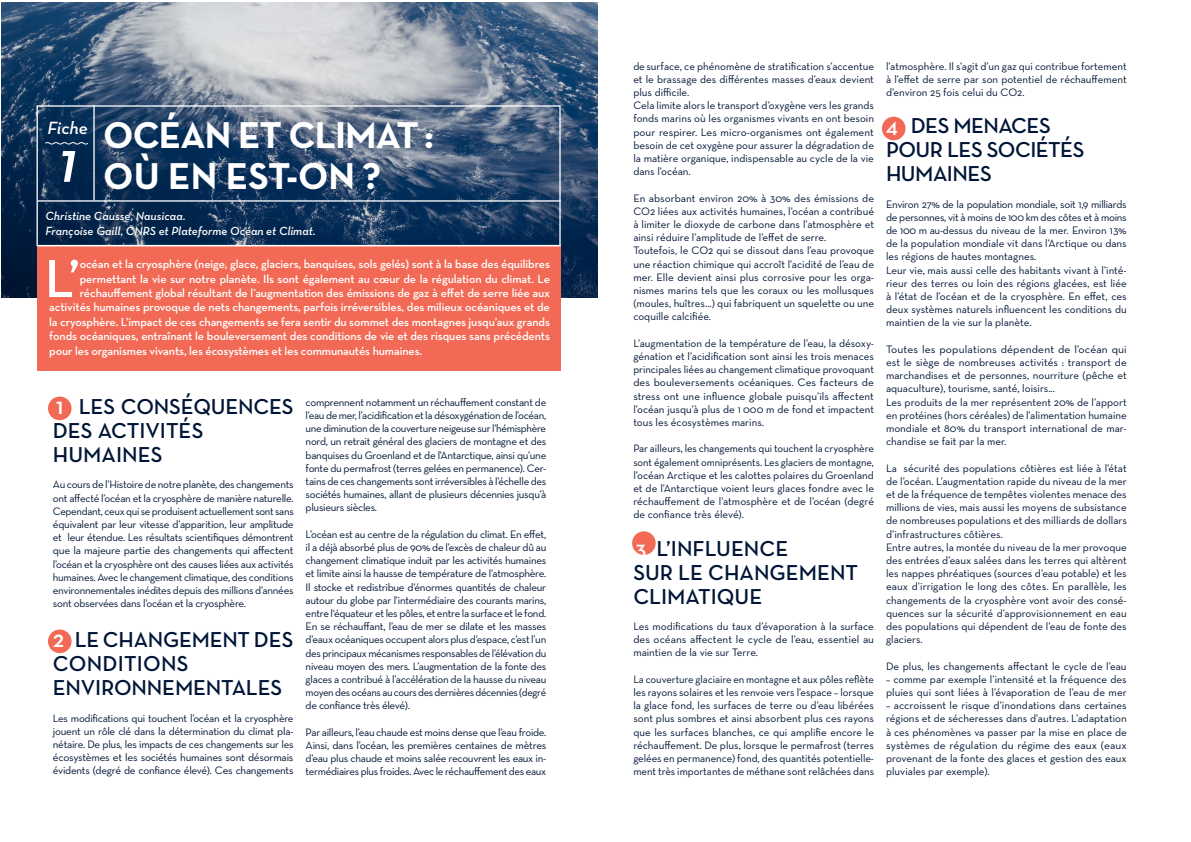
<style>
.page{position:relative;width:1191px;height:842px;background:#fff}
.page>*{position:absolute;margin:0;border:0;box-sizing:border-box;transform-origin:0 0}
.t1{font:italic 600 60px "Neutra Text";color:#fff}
.t2{font:600 54.4px "Neutra Text";color:#fff}
.t3{font:700 38px/41px "Neutra Text";letter-spacing:-.025em;color:#fff}
.t4{font:600 22px/24px "Neutra Text";letter-spacing:-.01em;color:#001536}
.t5{font:italic 600 18px "Neutra Text";letter-spacing:-.005em;color:#fff}
.t6{font:600 12px "Neutra Text";letter-spacing:-.01em;color:#fff}
.t7{font:italic 600 12px/14.4px "Neutra Text";color:#fff}
.t8{font:11px/13.2px "Neutra Text";color:#001536;text-align:justify}
.t9{font:11px/13.2px "Neutra Text";color:#001536;text-align:justify;scale:1.05 1}
.s1{font-size:24px;color:#fff}
.s2{color:#fff}
</style>
<div class="page">
<div style="left:882px;top:117px;width:23px;height:23px;background:#f26a56;border-radius:50%"></div>
<div style="left:632px;top:531px;width:23px;height:24px;background:#f26a56;border-radius:50%"></div>
<div style="left:48px;top:629px;width:24px;height:24px;background:#f26a56;border-radius:50%"></div>
<div style="left:48px;top:397px;width:24px;height:23px;background:#f26a56;border-radius:50%"></div>
<img style="left:2px;top:3px;width:595px;height:294px">
<div style="left:37px;top:246px;width:523px;height:125px;background:#f26a56"></div>
<div style="left:37px;top:105px;width:523px;height:141px;border:1px solid #fff"></div>
<hr style="left:93px;top:105px;width:2px;height:95px;background:#fff">
<hr style="left:38px;top:200px;width:522px;height:2px;background:#fff">
<hr style="left:38px;top:245px;width:522px;height:1px;background:#fff">
<svg style="left:45px;top:142px;width:44px;height:3px"></svg>
<h3 class="t5" style="left:47px;top:117px;width:42px">Fiche</h3>
<h1 class="t1" style="left:59px;top:125px;width:20px">1</h1>
<h3 class="t3" style="left:103px;top:114px;width:332px">OCÉAN ET CLIMAT :<br>OÙ EN EST-ON ?</h3>
<p class="t7" style="left:45px;top:209px;width:272px">Christine Causse, Nausicaa.<br>Françoise Gaill, CNRS et Plateforme Océan et Climat.</p>
<h2 class="t2" style="left:45px;top:245px;width:37px">L’</h2>
<p class="t6" style="left:80px;top:257px;width:472px">océan et la cryosphère (neige, glace, glaciers, banquises, sols gelés) sont à la base des équilibres</p>
<p class="t6" style="left:80px;top:271px;width:472px">permettant la vie sur notre planète. Ils sont également au cœur de la régulation du climat. Le</p>
<p class="t6" style="left:80px;top:286px;width:472px">réchauffement global résultant de l’augmentation des émissions de gaz à effet de serre liée aux</p>
<p class="t6" style="left:49px;top:300px;width:502px">activités humaines provoque de nets changements, parfois irréversibles, des milieux océaniques et de</p>
<p class="t6" style="left:49px;top:314px;width:502px">la cryosphère. L’impact de ces changements se fera sentir du sommet des montagnes jusqu’aux grands</p>
<p class="t6" style="left:49px;top:329px;width:502px">fonds océaniques, entraînant le bouleversement des conditions de vie et des risques sans précédents</p>
<p class="t6" style="left:49px;top:343px;width:374px">pour les organismes vivants, les écosystèmes et les communautés humaines.</p>
<h3 class="t4" style="left:53px;top:394px;width:242px"><span class="s1">1</span> LES CONSÉQUENCES<br>DES ACTIVITÉS<br>HUMAINES</h3>
<p class="t8" style="left:53px;top:478px;width:242px">Au cours de l’Histoire de notre planète, des changements ont affecté l’océan et la cryosphère de manière naturelle.<br>Cependant, ceux qui se produisent actuellement sont sans équivalent par leur vitesse d’apparition, leur amplitude et leur étendue. Les résultats scientifiques démontrent que la majeure partie des changements qui affectent l’océan et la cryosphère ont des causes liées aux activités humaines. Avec le changement climatique, des conditions environnementales inédites depuis des millions d’années sont observées dans l’océan et la cryosphère.</p>
<h3 class="t4" style="left:53px;top:627px;width:242px"><span class="s1">2</span> LE CHANGEMENT DES<br>CONDITIONS<br>ENVIRONNEMENTALES</h3>
<p class="t8" style="left:53px;top:711px;width:242px">Les modifications qui touchent l’océan et la cryosphère jouent un rôle clé dans la détermination du climat pla&shy;nétaire. De plus, les impacts de ces changements sur les écosystèmes et les sociétés humaines sont désormais évidents (degré de confiance élevé). Ces changements</p>
<p class="t8" style="left:306px;top:395px;width:242px">comprennent notamment un réchauffement constant de l’eau de mer, l’acidification et la désoxygénation de l’océan, une diminution de la couverture neigeuse sur l’hémisphère nord, un retrait général des glaciers de montagne et des banquises du Groenland et de l’Antarctique, ainsi qu’une fonte du permafrost (terres gelées en permanence). Cer&shy;tains de ces changements sont irréversibles à l’échelle des sociétés humaines, allant de plusieurs décennies jusqu’à plusieurs siècles.</p>
<p class="t8" style="left:306px;top:527px;width:242px">L’océan est au centre de la régulation du climat. En effet, il a déjà absorbé plus de 90% de l’excès de chaleur dû au changement climatique induit par les activités humaines et limite ainsi la hausse de température de l’atmosphère.<br>Il stocke et redistribue d’énormes quantités de chaleur autour du globe par l’intermédiaire des courants marins, entre l‘équateur et les pôles, et entre la surface et le fond.<br>En se réchauffant, l’eau de mer se dilate et les masses d’eaux océaniques occupent alors plus d’espace, c’est l’un des principaux mécanismes responsables de l’élévation du niveau moyen des mers. L’augmentation de la fonte des glaces a contribué à l’accélération de la hausse du niveau moyen des océans au cours des dernières décennies (degré de confiance très élevé).</p>
<p class="t8" style="left:306px;top:725px;width:242px">Par ailleurs, l’eau chaude est moins dense que l’eau froide.<br>Ainsi, dans l’océan, les premières centaines de mètres d’eau plus chaude et moins salée recouvrent les eaux in&shy;termédiaires plus froides. Avec le réchauffement des eaux</p>
<p class="t8" style="left:633px;top:59px;width:242px">de surface, ce phénomène de stratification s’accentue et le brassage des différentes masses d’eaux devient plus difficile.</p>
<p class="t8" style="left:633px;top:99px;width:242px">Cela limite alors le transport d’oxygène vers les grands fonds marins où les organismes vivants en ont besoin pour respirer. Les micro-organismes ont également besoin de cet oxygène pour assurer la dégradation de la matière organique, indispensable au cycle de la vie dans l’océan.</p>
<p class="t8" style="left:633px;top:191px;width:242px">En absorbant environ 20% à 30% des émissions de CO2 liées aux activités humaines, l’océan a contribué à limiter le dioxyde de carbone dans l’atmosphère et ainsi réduire l’amplitude de l’effet de serre.</p>
<p class="t8" style="left:633px;top:244px;width:242px">Toutefois, le CO2 qui se dissout dans l’eau provoque une réaction chimique qui accroît l’acidité de l’eau de mer. Elle devient ainsi plus corrosive pour les orga&shy;nismes marins tels que les coraux ou les mollusques (moules, huîtres...) qui fabriquent un squelette ou une coquille calcifiée.</p>
<p class="t8" style="left:633px;top:336px;width:242px">L’augmentation de la température de l’eau, la désoxy&shy;génation et l’acidification sont ainsi les trois menaces principales liées au changement climatique provoquant des bouleversements océaniques. Ces facteurs de stress ont une influence globale puisqu’ils affectent l’océan jusqu’à plus de 1 000 m de fond et impactent tous les écosystèmes marins.</p>
<p class="t8" style="left:633px;top:442px;width:242px">Par ailleurs, les changements qui touchent la cryosphère sont également omniprésents. Les glaciers de montagne, l’océan Arctique et les calottes polaires du Groenland et de l’Antarctique voient leurs glaces fondre avec le réchauffement de l’atmosphère et de l’océan (degré de confiance très élevé).</p>
<p class="t4" style="left:635px;top:536px;width:155px"><span class="s2">3</span> L’INFLUENCE</p>
<p class="t4" style="left:633px;top:560px;width:226px">SUR LE CHANGEMENT</p>
<p class="t4" style="left:633px;top:584px;width:130px">CLIMATIQUE</p>
<p class="t8" style="left:633px;top:619px;width:242px">Les modifications du taux d’évaporation à la surface des océans affectent le cycle de l’eau, essentiel au maintien de la vie sur Terre.</p>
<p class="t8" style="left:633px;top:672px;width:242px">La couverture glaciaire en montagne et aux pôles reflète les rayons solaires et les renvoie vers l’espace – lorsque la glace fond, les surfaces de terre ou d’eau libérées sont plus sombres et ainsi absorbent plus ces rayons que les surfaces blanches, ce qui amplifie encore le réchauffement. De plus, lorsque le permafrost (terres gelées en permanence) fond, des quantités potentielle&shy;ment très importantes de méthane sont relâchées dans</p>
<p class="t8" style="left:886px;top:59px;width:242px">l’atmosphère. Il s’agit d’un gaz qui contribue fortement à l’effet de serre par son potentiel de réchauffement d’environ 25 fois celui du CO2.</p>
<p class="t4" style="left:886px;top:113px;width:166px"><span class="s2">4</span> DES MENACES</p>
<p class="t4" style="left:886px;top:137px;width:200px">POUR LES SOCIÉTÉS</p>
<p class="t4" style="left:886px;top:161px;width:107px">HUMAINES</p>
<p class="t8" style="left:886px;top:197px;width:242px">Environ 27% de la population mondiale, soit 1,9 milliards de personnes, vit à moins de 100 km des côtes et à moins de 100 m au-dessus du niveau de la mer. Environ 13% de la population mondiale vit dans l’Arctique ou dans les régions de hautes montagnes.</p>
<p class="t8" style="left:886px;top:263px;width:242px">Leur vie, mais aussi celle des habitants vivant à l’inté&shy;rieur des terres ou loin des régions glacées, est liée à l’état de l’océan et de la cryosphère. En effet, ces deux systèmes naturels influencent les conditions du maintien de la vie sur la planète.</p>
<p class="t9" style="left:886px;top:342px;width:231px">Toutes les populations dépendent de l’océan qui est le siège de nombreuses activités : transport de marchandises et de personnes, nourriture (pêche et aquaculture), tourisme, santé, loisirs...</p>
<p class="t8" style="left:886px;top:395px;width:242px">Les produits de la mer représentent 20% de l’apport en protéines (hors céréales) de l’alimentation humaine mondiale et 80% du transport international de mar&shy;chandise se fait par la mer.</p>
<p class="t8" style="left:886px;top:461px;width:242px">La sécurité des populations côtières est liée à l’état de l’océan. L’augmentation rapide du niveau de la mer et de la fréquence de tempêtes violentes menace des millions de vies, mais aussi les moyens de subsistance de nombreuses populations et des milliards de dollars d’infrastructures côtières.</p>
<p class="t8" style="left:886px;top:540px;width:242px">Entre autres, la montée du niveau de la mer provoque des entrées d’eaux salées dans les terres qui altèrent les nappes phréatiques (sources d’eau potable) et les eaux d’irrigation le long des côtes. En parallèle, les changements de la cryosphère vont avoir des consé&shy;quences sur la sécurité d’approvisionnement en eau des populations qui dépendent de l’eau de fonte des glaciers.</p>
<p class="t8" style="left:886px;top:659px;width:242px">De plus, les changements affectant le cycle de l’eau</p>
<p class="t8" style="left:886px;top:672px;width:242px">– comme par exemple l’intensité et la fréquence des pluies qui sont liées à l’évaporation de l’eau de mer</p>
<p class="t8" style="left:886px;top:699px;width:242px">– accroissent le risque d’inondations dans certaines régions et de sécheresses dans d’autres. L’adaptation à ces phénomènes va passer par la mise en place de systèmes de régulation du régime des eaux (eaux provenant de la fonte des glaces et gestion des eaux pluviales par exemple).</p>
</div>
